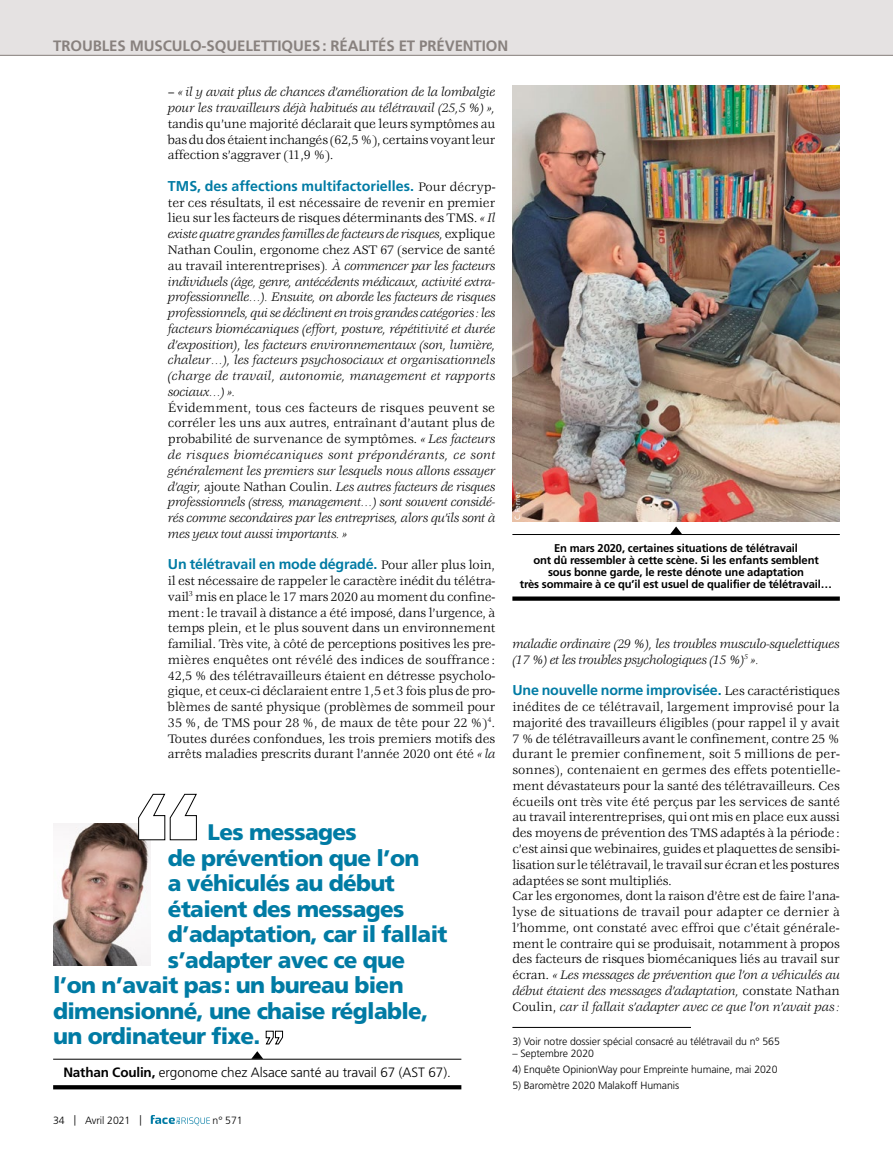
<style>
.page{position:relative;width:893px;height:1149px;background:#fff}
.page>*{position:absolute;margin:0;border:0;box-sizing:border-box;transform-origin:0 0}
.t1{font:900 22.5px "Frutiger LT Std";letter-spacing:-.03em;color:#007ba4}
.t2{font:700 15px "Frutiger LT Std";letter-spacing:-.005em;color:#88817e}
.t3{font:700 14.25px "Frutiger LT Std";letter-spacing:-.015em;color:#007ba4}
.t4{font:13.5px/15.8px "Veljovic Std";letter-spacing:-.015em;color:#000;text-align:justify}
.t5{font:italic 13.5px/15.8px "Veljovic Std";letter-spacing:-.01em;color:#000}
.t6{font:300 13.5px "Frutiger LT Std";letter-spacing:-.005em;color:#000}
.t7{font:700 11.25px/12px "Frutiger LT Std";letter-spacing:-.015em;color:#000;text-align:center}
.t8{font:300 10.5px "Frutiger LT Std";letter-spacing:-.005em;color:#000}
.t9{font:7.5px "Frutiger LT Std";letter-spacing:.015em;color:#fff;scale:.85 1}
.s1{font-style:normal}
.s2{font-family:"Veljovic Std";font-weight:400;font-size:13.5px;color:#000}
.s3{font-style:italic}
.s4{font-weight:700}
</style>
<div class="page">
<div style="left:0;top:0;width:893px;height:55px;background:#e5e2e2"></div>
<hr style="left:0;top:55px;width:893px;height:1px;background:#88817e">
<img style="left:512px;top:85px;width:328px;height:437px">
<img style="left:53px;top:823px;width:98px;height:141px">
<hr style="left:53px;top:1058px;width:408px;height:1px;background:#000">
<svg style="left:53px;top:1085px;width:408px;height:4px;background:#0a0a0a"></svg>
<svg style="left:252px;top:1051px;width:11px;height:7px"></svg>
<svg style="left:265px;top:1030px;width:18px;height:14px"></svg>
<svg style="left:138px;top:793px;width:59px;height:47px"></svg>
<hr style="left:512px;top:1026px;width:179px;height:1px;background:#000">
<hr style="left:512px;top:534px;width:328px;height:1px;background:#000">
<svg style="left:512px;top:596px;width:328px;height:4px"></svg>
<svg style="left:670px;top:526px;width:12px;height:8px"></svg>
<svg style="left:151px;top:1115px;width:59px;height:10px"></svg>
<p class="t2" style="left:53px;top:37px;width:457px">TROUBLES MUSCULO-SQUELETTIQUES: RÉALITÉS ET PRÉVENTION</p>
<p class="t5" style="left:168px;top:85px;width:329px"><span class="s1">–</span> « il y avait plus de chances d’amélioration de la lombalgie pour les travailleurs déjà habitués au télétravail (25,5 %) »,</p>
<p class="t4" style="left:168px;top:116px;width:329px">tandis qu’une majorité déclarait que leurs symptômes au bas du dos étaient inchangés (62,5 %), certains voyant leur affection s’aggraver (11,9 %).</p>
<p class="t3" style="left:168px;top:177px;width:329px">TMS, des affections multifactorielles. <span class="s2">Pour décryp-</span></p>
<p class="t5" style="left:168px;top:195px;width:329px;text-align:justify"><span class="s1">ter ces résultats, il est nécessaire de revenir en premier lieu sur les facteurs de risques déterminants des TMS.</span> « Il existe quatre grandes familles de facteurs de risques, <span class="s1">explique Nathan Coulin, ergonome chez AST 67 (service de santé au travail interentreprises)</span>. À commencer par les facteurs individuels (âge, genre, antécédents médicaux, activité extra&shy;professionnelle…). Ensuite, on aborde les facteurs de risques professionnels, qui se déclinent en trois grandes catégories: les facteurs biomécaniques (effort, posture, répétitivité et durée d’exposition), les facteurs environnementaux (son, lumière, chaleur…), les facteurs psychosociaux et organisationnels (charge de travail, autonomie, management et rapports sociaux…) ».</p>
<p class="t5" style="left:168px;top:400px;width:329px;text-align:justify"><span class="s1">Évidemment, tous ces facteurs de risques peuvent se corréler les uns aux autres, entraînant d’autant plus de probabilité de survenance de symptômes.</span> « Les facteurs de risques biomécaniques sont prépondérants, ce sont généralement les premiers sur lesquels nous allons essayer d’agir, <span class="s1">ajoute Nathan Coulin.</span> Les autres facteurs de risques professionnels (stress, management…) sont souvent considé&shy;rés comme secondaires par les entreprises, alors qu’ils sont à mes yeux tout aussi importants. »</p>
<p class="t3" style="left:168px;top:555px;width:329px">Un télétravail en mode dégradé. <span class="s2">Pour aller plus loin,</span></p>
<p class="t4" style="left:168px;top:573px;width:329px">il est nécessaire de rappeler le caractère inédit du télétra&shy;vail<sup>3</sup> mis en place le 17 mars 2020 au moment du confine&shy;ment: le travail à distance a été imposé, dans l’urgence, à temps plein, et le plus souvent dans un environnement familial. Très vite, à côté de perceptions positives les pre&shy;mières enquêtes ont révélé des indices de souffrance:<br>42,5 % des télétravailleurs étaient en détresse psycholo&shy;gique, et ceux-ci déclaraient entre 1,5 et 3 fois plus de pro&shy;blèmes de santé physique (problèmes de sommeil pour 35 %, de TMS pour 28 %, de maux de tête pour 22 %)<sup>4</sup>.<br>Toutes durées confondues, les trois premiers motifs des arrêts maladies prescrits durant l’année 2020 ont été <span class="s3">« la</span></p>
<p class="t9" style="left:513px;top:519px;width:35px;rotate:-90deg">C. Perrier</p>
<p class="t7" style="left:520px;top:542px;width:314px">En mars 2020, certaines situations de télétravail<br>ont dû ressembler à cette scène. Si les enfants semblent<br>sous bonne garde, le reste dénote une adaptation<br>très sommaire à ce qu’il est usuel de qualifier de télétravail…</p>
<p class="t5" style="left:512px;top:636px;width:329px">maladie ordinaire (29 %), les troubles musculo-squelettiques (17 %) et les troubles psychologiques (15 %)<sup>5</sup> ».</p>
<p class="t3" style="left:512px;top:681px;width:329px">Une nouvelle norme improvisée. <span class="s2">Les caractéristiques</span></p>
<p class="t4" style="left:512px;top:699px;width:329px;text-align:left">inédites de ce télétravail, largement improvisé pour la majorité des travailleurs éligibles (pour rappel il y avait 7 % de télétravailleurs avant le confinement, contre 25 % durant le premier confinement, soit 5 millions de per&shy;sonnes), contenaient en germes des effets potentielle&shy;ment dévastateurs pour la santé des télétravailleurs. Ces écueils ont très vite été perçus par les services de santé au travail interentreprises, qui ont mis en place eux aussi des moyens de prévention des TMS adaptés à la période: c’est ainsi que webinaires, guides et plaquettes de sensibi&shy;lisation sur le télétravail, le travail sur écran et les postures adaptées se sont multipliés.<br>Car les ergonomes, dont la raison d’être est de faire l’ana&shy;lyse de situations de travail pour adapter ce dernier à l’homme, ont constaté avec effroi que c’était générale&shy;ment le contraire qui se produisait, notamment à propos des facteurs de risques biomécaniques liés au travail sur écran. <span class="s3">« Les messages de prévention que l’on a véhiculés au début étaient des messages d’adaptation,</span> constate Nathan Coulin, <span class="s3">car il fallait s’adapter avec ce que l’on n’avait pas :</span></p>
<h1 class="t1" style="left:208px;top:818px;width:151px">Les messages</h1>
<h1 class="t1" style="left:168px;top:844px;width:253px">de prévention que l’on</h1>
<h1 class="t1" style="left:168px;top:869px;width:228px">a véhiculés au début</h1>
<h1 class="t1" style="left:168px;top:895px;width:238px">étaient des messages</h1>
<h1 class="t1" style="left:168px;top:920px;width:281px">d’adaptation, car il fallait</h1>
<h1 class="t1" style="left:168px;top:946px;width:239px">s’adapter avec ce que</h1>
<h1 class="t1" style="left:53px;top:971px;width:352px">l’on n’avait pas: un bureau bien</h1>
<h1 class="t1" style="left:53px;top:996px;width:377px">dimensionné, une chaise réglable,</h1>
<h1 class="t1" style="left:53px;top:1022px;width:209px">un ordinateur fixe.</h1>
<p class="t8" style="left:512px;top:1034px;width:269px">3) Voir notre dossier spécial consacré au télétravail du n° 565</p>
<p class="t8" style="left:512px;top:1046px;width:83px">– Septembre 2020</p>
<p class="t8" style="left:512px;top:1063px;width:267px">4) Enquête OpinionWay pour Empreinte humaine, mai 2020</p>
<p class="t8" style="left:512px;top:1079px;width:168px">5) Baromètre 2020 Malakoff Humanis</p>
<p class="t6" style="left:63px;top:1063px;width:389px"><span class="s4">Nathan Coulin,</span> ergonome chez Alsace santé au travail 67 (AST 67).</p>
<p class="t8" style="left:53px;top:1113px;width:90px">34 | Avril 2021 |</p>
<p class="t8" style="left:213px;top:1113px;width:32px">n° 571</p>
</div>
